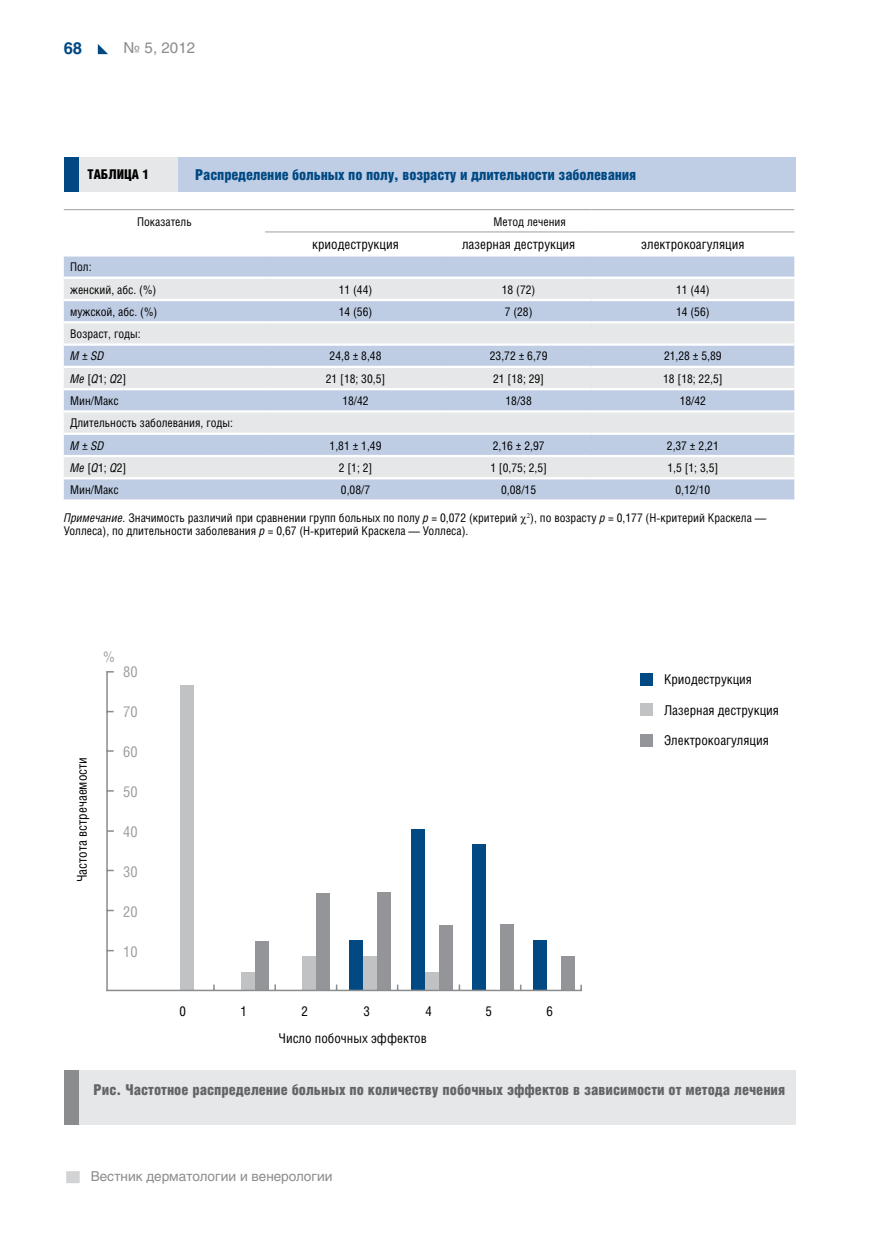
<style>
.page{position:relative;width:872px;height:1234px;background:#fff}
.page>*{position:absolute;margin:0;border:0;box-sizing:border-box;transform-origin:0 0}
.t1{font:700 16.5px "Helios C";color:#004983}
.t2{font:15px "Helios Cond Black C";color:#636466}
.t3{font:15px "Helios Cond Black C";letter-spacing:-.01em;color:#004983}
.t4{font:15px "Helios Cond C";color:#9d9fa2}
.t5{font:15px "Helios C";color:#8a8c8e}
.t6{font:13.5px "Helios Cond C";color:#000}
.t7{font:13.5px "Helios C";color:#8a8c8e}
.t8{font:13.5px "Helios Cond Black C";color:#000}
.t9{font:12px/22.2px "Helios Cond C";color:#000}
.s1{font-style:italic}
</style>
<div class="page">
<div style="left:66px;top:1170px;width:14px;height:12px;background:#d1d3d4"></div>
<svg style="left:98px;top:44px;width:10px;height:10px"></svg>
<div style="left:64px;top:256px;width:730px;height:243px;background:#bfcde4"></div>
<svg style="left:64px;top:279px;width:730px;height:198px;fill:#e6e7e8"></svg>
<hr style="left:64px;top:209px;width:201px;height:1px;background:#9d9fa2">
<hr style="left:265px;top:209px;width:181px;height:1px;background:#9d9fa2">
<hr style="left:446px;top:209px;width:145px;height:1px;background:#9d9fa2">
<hr style="left:591px;top:209px;width:203px;height:1px;background:#9d9fa2">
<hr style="left:265px;top:231px;width:181px;height:1px;background:#9d9fa2">
<hr style="left:446px;top:231px;width:145px;height:1px;background:#9d9fa2">
<hr style="left:591px;top:231px;width:203px;height:1px;background:#9d9fa2">
<hr style="left:64px;top:276px;width:201px;height:3px;background:#fff">
<hr style="left:265px;top:276px;width:181px;height:3px;background:#fff">
<hr style="left:446px;top:276px;width:145px;height:3px;background:#fff">
<hr style="left:591px;top:276px;width:203px;height:3px;background:#fff">
<hr style="left:64px;top:343px;width:201px;height:2px;background:#fff">
<hr style="left:265px;top:343px;width:181px;height:2px;background:#fff">
<hr style="left:446px;top:343px;width:145px;height:2px;background:#fff">
<hr style="left:591px;top:343px;width:203px;height:2px;background:#fff">
<hr style="left:64px;top:299px;width:201px;height:2px;background:#fff">
<hr style="left:265px;top:299px;width:181px;height:2px;background:#fff">
<hr style="left:446px;top:299px;width:145px;height:2px;background:#fff">
<hr style="left:591px;top:299px;width:203px;height:2px;background:#fff">
<hr style="left:64px;top:321px;width:201px;height:2px;background:#fff">
<hr style="left:265px;top:321px;width:181px;height:2px;background:#fff">
<hr style="left:446px;top:321px;width:145px;height:2px;background:#fff">
<hr style="left:591px;top:321px;width:203px;height:2px;background:#fff">
<hr style="left:64px;top:365px;width:201px;height:3px;background:#fff">
<hr style="left:265px;top:365px;width:181px;height:3px;background:#fff">
<hr style="left:446px;top:365px;width:145px;height:3px;background:#fff">
<hr style="left:591px;top:365px;width:203px;height:3px;background:#fff">
<hr style="left:64px;top:388px;width:201px;height:2px;background:#fff">
<hr style="left:265px;top:388px;width:181px;height:2px;background:#fff">
<hr style="left:446px;top:388px;width:145px;height:2px;background:#fff">
<hr style="left:591px;top:388px;width:203px;height:2px;background:#fff">
<hr style="left:64px;top:410px;width:201px;height:2px;background:#fff">
<hr style="left:265px;top:410px;width:181px;height:2px;background:#fff">
<hr style="left:446px;top:410px;width:145px;height:2px;background:#fff">
<hr style="left:591px;top:410px;width:203px;height:2px;background:#fff">
<hr style="left:64px;top:432px;width:201px;height:3px;background:#fff">
<hr style="left:265px;top:432px;width:181px;height:3px;background:#fff">
<hr style="left:446px;top:432px;width:145px;height:3px;background:#fff">
<hr style="left:591px;top:432px;width:203px;height:3px;background:#fff">
<hr style="left:64px;top:455px;width:201px;height:2px;background:#fff">
<hr style="left:265px;top:455px;width:181px;height:2px;background:#fff">
<hr style="left:446px;top:455px;width:145px;height:2px;background:#fff">
<hr style="left:591px;top:455px;width:203px;height:2px;background:#fff">
<hr style="left:64px;top:477px;width:201px;height:2px;background:#fff">
<hr style="left:265px;top:477px;width:181px;height:2px;background:#fff">
<hr style="left:446px;top:477px;width:145px;height:2px;background:#fff">
<hr style="left:591px;top:477px;width:203px;height:2px;background:#fff">
<div style="left:64px;top:157px;width:731px;height:35px;background:#bfcee5"></div>
<div style="left:64px;top:157px;width:113px;height:35px;background:#e6e7e8"></div>
<div style="left:64px;top:157px;width:14px;height:35px;background:#004983"></div>
<div style="left:64px;top:1069px;width:731px;height:54px;background:#e6e7e8"></div>
<div style="left:64px;top:1069px;width:14px;height:54px;background:#8a8c8e"></div>
<hr style="left:106px;top:670px;width:2px;height:320px;background:#8a8c8e">
<svg style="left:108px;top:710px;width:6px;height:2px"></svg>
<svg style="left:108px;top:869px;width:6px;height:2px"></svg>
<svg style="left:108px;top:909px;width:6px;height:2px"></svg>
<svg style="left:107px;top:949px;width:7px;height:2px"></svg>
<div style="left:180px;top:685px;width:14px;height:305px;background:#c0c2c4"></div>
<div style="left:241px;top:971px;width:14px;height:19px;background:#c0c2c4"></div>
<div style="left:255px;top:940px;width:14px;height:50px;background:#939598"></div>
<div style="left:302px;top:955px;width:14px;height:35px;background:#c0c2c4"></div>
<div style="left:316px;top:892px;width:14px;height:98px;background:#939598"></div>
<div style="left:363px;top:955px;width:14px;height:35px;background:#c0c2c4"></div>
<div style="left:349px;top:940px;width:14px;height:50px;background:#004983"></div>
<div style="left:377px;top:892px;width:14px;height:98px;background:#939598"></div>
<div style="left:425px;top:971px;width:13px;height:19px;background:#c0c2c4"></div>
<div style="left:411px;top:828px;width:14px;height:162px;background:#004983"></div>
<div style="left:438px;top:924px;width:14px;height:66px;background:#939598"></div>
<div style="left:472px;top:843px;width:14px;height:147px;background:#004983"></div>
<div style="left:500px;top:924px;width:13px;height:66px;background:#939598"></div>
<div style="left:533px;top:939px;width:14px;height:51px;background:#004983"></div>
<div style="left:561px;top:956px;width:14px;height:34px;background:#939598"></div>
<hr style="left:106px;top:989px;width:476px;height:1px;background:#8a8c8e">
<div style="left:640px;top:733px;width:13px;height:13px;background:#939598"></div>
<div style="left:640px;top:673px;width:13px;height:12px;background:#004983"></div>
<div style="left:640px;top:703px;width:13px;height:13px;background:#c0c2c4"></div>
<h1 class="t1" style="left:64px;top:38px;width:20px">68</h1>
<p class="t5" style="left:124px;top:39px;width:73px">№ 5, 2012</p>
<p class="t8" style="left:88px;top:166px;width:63px">ТАБЛИЦА 1</p>
<p class="t3" style="left:195px;top:166px;width:442px">Распределение больных по полу, возрасту и длительности заболевания</p>
<p class="t9" style="left:137px;top:210px;width:56px">Показатель</p>
<p class="t9" style="left:493px;top:210px;width:74px">Метод лечения</p>
<p class="t6" style="left:312px;top:236px;width:88px">криодеструкция</p>
<p class="t6" style="left:462px;top:236px;width:115px">лазерная деструкция</p>
<p class="t6" style="left:641px;top:236px;width:105px">электрокоагуляция</p>
<p class="t9" style="left:70px;top:256px;width:88px">Пол:<br>женский, абс. (%)</p>
<p class="t9" style="left:339px;top:278px;width:35px">11 (44)</p>
<p class="t9" style="left:502px;top:278px;width:35px">18 (72)</p>
<p class="t9" style="left:676px;top:278px;width:35px">11 (44)</p>
<p class="t9" style="left:70px;top:300px;width:89px">мужской, абс. (%)</p>
<p class="t9" style="left:339px;top:300px;width:35px">14 (56)</p>
<p class="t9" style="left:505px;top:300px;width:29px">7 (28)</p>
<p class="t9" style="left:676px;top:300px;width:35px">14 (56)</p>
<p class="t9" style="left:70px;top:322px;width:72px">Возраст, годы:<br><span class="s1">М</span> ± <span class="s1">SD</span></p>
<p class="t9" style="left:329px;top:345px;width:53px">24,8 ± 8,48</p>
<p class="t9" style="left:490px;top:345px;width:59px">23,72 ± 6,79</p>
<p class="t9" style="left:664px;top:345px;width:59px">21,28 ± 5,89</p>
<p class="t9" style="left:70px;top:367px;width:58px"><span class="s1">Ме</span> [<span class="s1">Q</span>1; <span class="s1">Q</span>2]</p>
<p class="t9" style="left:326px;top:367px;width:61px">21 [18; 30,5]</p>
<p class="t9" style="left:493px;top:367px;width:52px">21 [18; 29]</p>
<p class="t9" style="left:663px;top:367px;width:61px">18 [18; 22,5]</p>
<p class="t9" style="left:70px;top:389px;width:50px">Мин/Макс</p>
<p class="t9" style="left:342px;top:389px;width:28px">18/42</p>
<p class="t9" style="left:505px;top:389px;width:28px">18/38</p>
<p class="t9" style="left:679px;top:389px;width:28px">18/42</p>
<p class="t9" style="left:70px;top:411px;width:164px">Длительность заболевания, годы:<br><span class="s1">М</span> ± <span class="s1">SD</span></p>
<p class="t9" style="left:329px;top:434px;width:53px">1,81 ± 1,49</p>
<p class="t9" style="left:493px;top:434px;width:53px">2,16 ± 2,97</p>
<p class="t9" style="left:667px;top:434px;width:53px">2,37 ± 2,21</p>
<p class="t9" style="left:70px;top:456px;width:58px"><span class="s1">Ме</span> [<span class="s1">Q</span>1; <span class="s1">Q</span>2]</p>
<p class="t9" style="left:339px;top:456px;width:35px">2 [1; 2]</p>
<p class="t9" style="left:490px;top:456px;width:58px">1 [0,75; 2,5]</p>
<p class="t9" style="left:667px;top:456px;width:52px">1,5 [1; 3,5]</p>
<p class="t9" style="left:70px;top:478px;width:50px">Мин/Макс</p>
<p class="t9" style="left:341px;top:478px;width:31px">0,08/7</p>
<p class="t9" style="left:501px;top:478px;width:36px">0,08/15</p>
<p class="t9" style="left:675px;top:478px;width:36px">0,12/10</p>
<p class="t9" style="left:64px;top:510px;width:704px;line-height:13.2px"><span class="s1">Примечание</span>. Значимость различий при сравнении групп больных по полу <span class="s1">p</span> = 0,072 (критерий ), по возрасту <span class="s1">p</span> = 0,177 (H-критерий Краскела —<br>Уоллеса), по длительности заболевания <span class="s1">p</span> = 0,67 (H-критерий Краскела — Уоллеса).</p>
<p class="t6" style="left:74px;top:881px;width:126px;rotate:-90deg">Частота встречаемости</p>
<p class="t4" style="left:103px;top:647px;width:13px">%</p>
<p class="t4" style="left:123px;top:663px;width:16px">80</p>
<p class="t4" style="left:123px;top:703px;width:16px">70</p>
<p class="t4" style="left:123px;top:742px;width:16px">60</p>
<p class="t4" style="left:123px;top:782px;width:16px">50</p>
<p class="t4" style="left:123px;top:822px;width:16px">40</p>
<p class="t4" style="left:123px;top:862px;width:16px">30</p>
<p class="t4" style="left:123px;top:902px;width:16px">20</p>
<p class="t4" style="left:123px;top:942px;width:16px">10</p>
<p class="t6" style="left:180px;top:1002px;width:8px">0</p>
<p class="t6" style="left:240px;top:1002px;width:8px">1</p>
<p class="t6" style="left:301px;top:1002px;width:8px">2</p>
<p class="t6" style="left:363px;top:1002px;width:8px">3</p>
<p class="t6" style="left:425px;top:1002px;width:8px">4</p>
<p class="t6" style="left:485px;top:1002px;width:8px">5</p>
<p class="t6" style="left:546px;top:1002px;width:8px">6</p>
<p class="t6" style="left:278px;top:1029px;width:150px">Число побочных эффектов</p>
<p class="t6" style="left:664px;top:671px;width:89px">Криодеструкция</p>
<p class="t6" style="left:664px;top:701px;width:116px">Лазерная деструкция</p>
<p class="t6" style="left:664px;top:732px;width:106px">Электрокоагуляция</p>
<p class="t2" style="left:94px;top:1080px;width:693px">Рис. Частотное распределение больных по количеству побочных эффектов в зависимости от метода лечения</p>
<p class="t7" style="left:91px;top:1168px;width:243px">Вестник дерматологии и венерологии</p>
</div>
